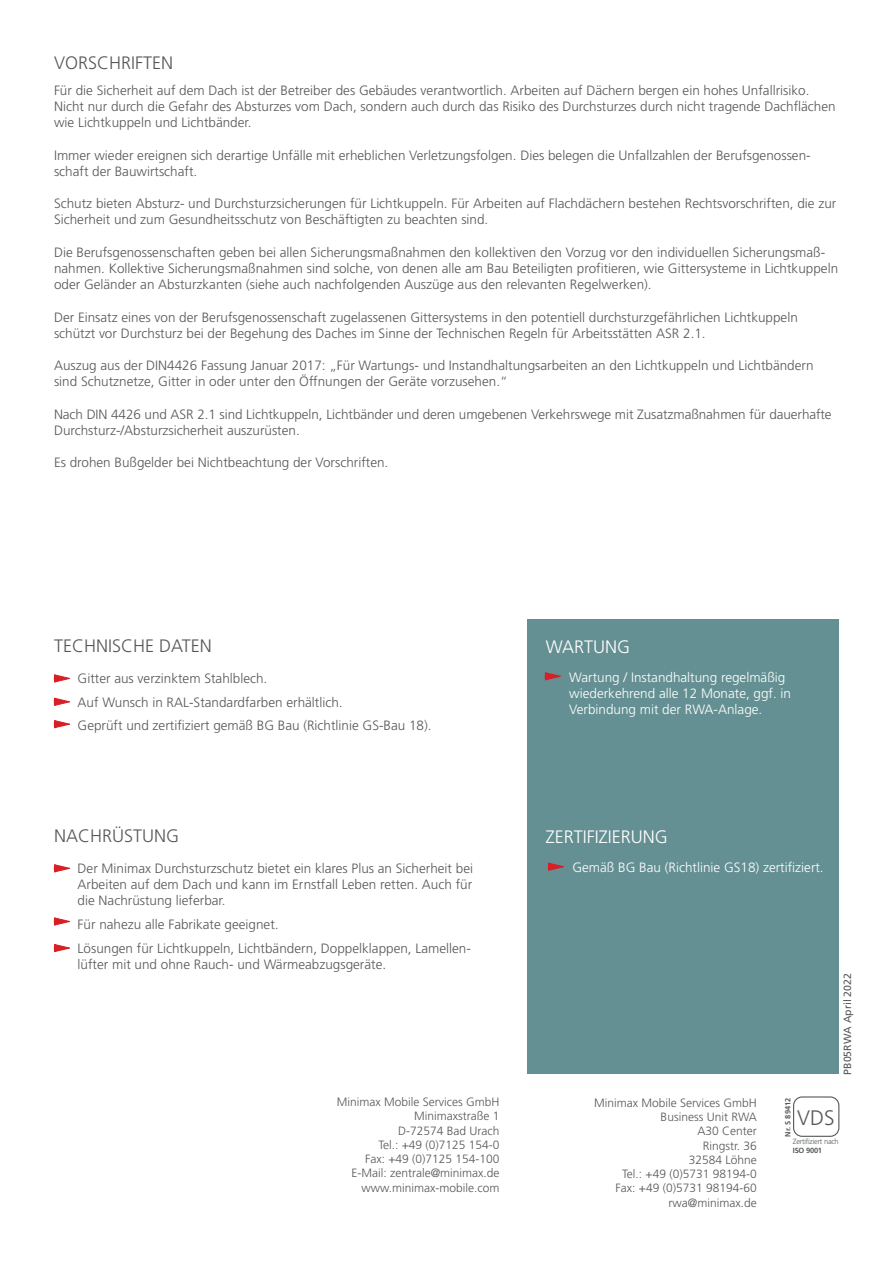
<style>
.page{position:relative;width:893px;height:1263px;background:#fff}
.page>*{position:absolute;margin:0;border:0;box-sizing:border-box;transform-origin:0 0}
.t1{font:300 21px "Frutiger CE";color:#565858}
.t2{font:300 18px "Frutiger CE";color:#565858}
.t3{font:300 18px "Frutiger CE";color:#fff}
.t4{font:300 13.5px/16.2px "Frutiger CE";color:#565858}
.t5{font:300 13.5px/16.2px "Frutiger CE";color:#fff}
.t6{font:300 12px/14.2px "Frutiger CE";color:#565858;text-align:right}
.t7{font:10.5px "Frutiger CE";color:#565858}
.t8{font:300 7.5px "Frutiger CE";letter-spacing:-.03em;color:#565858}
.t9{font:700 7.5px "Frutiger CE";letter-spacing:-.015em;color:#565858}
</style>
<div class="page">
<div style="left:527px;top:619px;width:312px;height:455px;background:#659093"></div>
<div style="left:793px;top:1096px;width:46px;height:41px;border:1px solid #565858;border-radius:9px"></div>
<svg style="left:545px;top:672px;width:16px;height:8px"></svg>
<svg style="left:54px;top:720px;width:16px;height:8px"></svg>
<svg style="left:54px;top:698px;width:16px;height:8px"></svg>
<svg style="left:54px;top:674px;width:16px;height:8px"></svg>
<svg style="left:54px;top:944px;width:16px;height:8px"></svg>
<svg style="left:54px;top:917px;width:16px;height:8px"></svg>
<svg style="left:54px;top:864px;width:16px;height:8px"></svg>
<svg style="left:548px;top:863px;width:16px;height:8px"></svg>
<h2 class="t2" style="left:54px;top:52px;width:121px">VORSCHRIFTEN</h2>
<p class="t4" style="left:54px;top:82px;width:783px">Für die Sicherheit auf dem Dach ist der Betreiber des Gebäudes verantwortlich. Arbeiten auf Dächern bergen ein hohes Unfallrisiko.<br>Nicht nur durch die Gefahr des Absturzes vom Dach, sondern auch durch das Risiko des Durchsturzes durch nicht tragende Dachflächen wie Lichtkuppeln und Lichtbänder.</p>
<p class="t4" style="left:54px;top:147px;width:758px">Immer wieder ereignen sich derartige Unfälle mit erheblichen Verletzungsfolgen. Dies belegen die Unfallzahlen der Berufsgenossen&shy;schaft der Bauwirtschaft.</p>
<p class="t4" style="left:54px;top:195px;width:784px">Schutz bieten Absturz- und Durchsturzsicherungen für Lichtkuppeln. Für Arbeiten auf Flachdächern bestehen Rechtsvorschriften, die zur<br>Sicherheit und zum Gesundheitsschutz von Beschäftigten zu beachten sind.</p>
<p class="t4" style="left:54px;top:244px;width:786px">Die Berufsgenossenschaften geben bei allen Sicherungsmaßnahmen den kollektiven den Vorzug vor den individuellen Sicherungsmaß&shy;nahmen. Kollektive Sicherungsmaßnahmen sind solche, von denen alle am Bau Beteiligten profitieren, wie Gittersysteme in Lichtkuppeln oder Geländer an Absturzkanten (siehe auch nachfolgenden Auszüge aus den relevanten Regelwerken).</p>
<p class="t4" style="left:54px;top:309px;width:745px">Der Einsatz eines von der Berufsgenossenschaft zugelassenen Gittersystems in den potentiell durchsturzgefährlichen Lichtkuppeln schützt vor Durchsturz bei der Begehung des Daches im Sinne der Technischen Regeln für Arbeitsstätten ASR 2.1.</p>
<p class="t4" style="left:54px;top:357px;width:761px">Auszug aus der DIN4426 Fassung Januar 2017: „Für Wartungs- und Instandhaltungsarbeiten an den Lichtkuppeln und Lichtbändern sind Schutznetze, Gitter in oder unter den Öffnungen der Geräte vorzusehen.“</p>
<p class="t4" style="left:54px;top:406px;width:779px">Nach DIN 4426 und ASR 2.1 sind Lichtkuppeln, Lichtbänder und deren umgebenen Verkehrswege mit Zusatzmaßnahmen für dauerhafte<br>Durchsturz-/Absturzsicherheit auszurüsten.</p>
<p class="t4" style="left:54px;top:454px;width:336px">Es drohen Bußgelder bei Nichtbeachtung der Vorschriften.</p>
<h2 class="t2" style="left:54px;top:636px;width:159px">TECHNISCHE DATEN</h2>
<p class="t4" style="left:78px;top:666px;width:356px;line-height:23.7px">Gitter aus verzinktem Stahlblech.<br>Auf Wunsch in RAL-Standardfarben erhältlich.<br>Geprüft und zertifiziert gemäß BG Bau (Richtlinie GS-Bau 18).</p>
<h2 class="t2" style="left:54px;top:826px;width:127px">NACHRÜSTUNG</h2>
<p class="t4" style="left:78px;top:860px;width:397px;text-align:justify">Der Minimax Durchsturzschutz bietet ein klares Plus an Sicherheit bei Arbeiten auf dem Dach und kann im Ernstfall Leben retten. Auch für die Nachrüstung lieferbar.</p>
<p class="t4" style="left:78px;top:912px;width:395px;line-height:23.7px">Für nahezu alle Fabrikate geeignet.<br>Lösungen für Lichtkuppeln, Lichtbändern, Doppelklappen, Lamellen-</p>
<p class="t4" style="left:78px;top:956px;width:310px">lüfter mit und ohne Rauch- und Wärmeabzugsgeräte.</p>
<p class="t6" style="left:337px;top:1095px;width:164px">Minimax Mobile Services GmbH<br>Minimaxstraße 1<br>D-72574 Bad Urach<br>Tel.: +49 (0)7125 154-0<br>Fax: +49 (0)7125 154-100<br>E-Mail: zentrale@minimax.de www.minimax-mobile.com</p>
<h2 class="t3" style="left:546px;top:636px;width:86px">WARTUNG</h2>
<p class="t5" style="left:569px;top:669px;width:223px">Wartung / Instandhaltung regelmäßig wiederkehrend alle 12 Monate, ggf. in<br>Verbindung mit der RWA-Anlage.</p>
<h2 class="t3" style="left:546px;top:826px;width:124px">ZERTIFIZIERUNG</h2>
<p class="t5" style="left:572px;top:859px;width:253px">Gemäß BG Bau (Richtlinie GS18) zertifiziert.</p>
<p class="t7" style="left:841px;top:1074px;width:103px;rotate:-90deg">PB05RWA April 2022</p>
<p class="t6" style="left:594px;top:1095px;width:164px">Minimax Mobile Services GmbH<br>Business Unit RWA<br>A30 Center<br>Ringstr. 36<br>32584 Löhne<br>Tel.: +49 (0)5731 98194-0<br>Fax: +49 (0)5731 98194-60 rwa@minimax.de</p>
<p class="t9" style="left:783px;top:1136px;width:40px;rotate:-90deg">Nr. S 89412</p>
<h1 class="t1" style="left:797px;top:1105px;width:39px">VDS</h1>
<p class="t8" style="left:793px;top:1137px;width:47px">Zertifiziert nach</p>
<p class="t9" style="left:793px;top:1146px;width:31px">ISO 9001</p>
</div>
